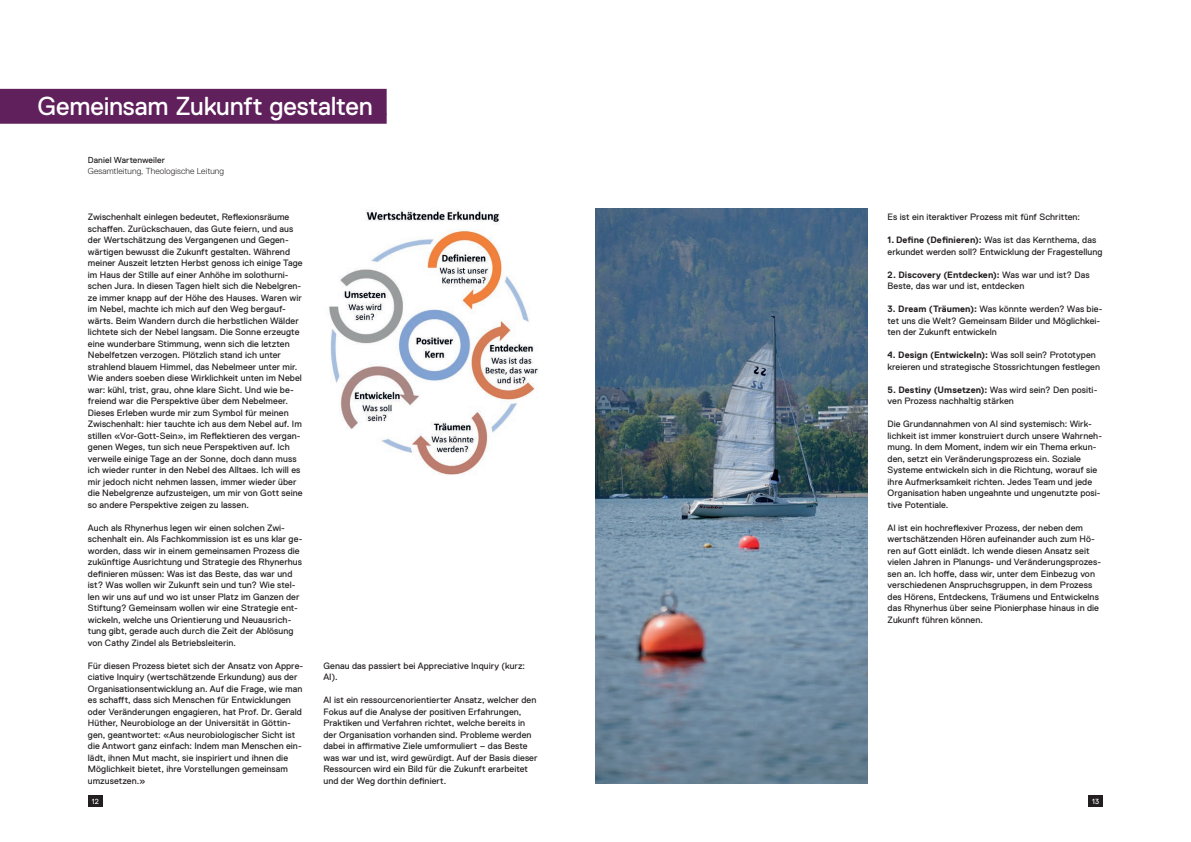
<style>
.page{position:relative;width:1191px;height:842px;background:#fff}
.page>*{position:absolute;margin:0;border:0;box-sizing:border-box;transform-origin:0 0}
.Balken_gross_rhynerh{font:26px "Replica Std";letter-spacing:-.01em;color:#fff}
.Lauftext_Titel{font:9.2px/11.5px "Replica Std";letter-spacing:.005em;color:#231f20}
.Lauftext{font:300 8.7px "Replica Std";letter-spacing:.01em;color:#231f20}
.Lauftext-2{font:8.7px "Replica Std";letter-spacing:.01em;color:#231f20}
.t1{font:7.4px "Replica Std";color:#fff}
.s1{font-weight:700}
</style>
<div class="page">
<div style="left:88px;top:795px;width:15px;height:12px;background:#231f20"></div>
<div style="left:1088px;top:795px;width:15px;height:11px;background:#231f20"></div>
<div style="left:0;top:89px;width:387px;height:26px;background:#60205c"></div>
<div style="left:0;top:114px;width:387px;height:10px;background:#60205c"></div>
<img style="left:329px;top:210px;width:210px;height:265px">
<img style="left:595px;top:209px;width:272px;height:575px">
<p class="Balken_gross_rhynerh" style="left:37px;top:91px;width:337px">Gemeinsam Zukunft gestalten</p>
<p class="Lauftext-2" style="left:88px;top:155px;width:79px">Daniel Wartenweiler</p>
<p class="Lauftext" style="left:88px;top:166px;width:138px">Gesamtleitung, Theologische Leitung</p>
<p class="Lauftext_Titel" style="left:88px;top:211px;width:216px">Zwischenhalt einlegen bedeutet, Reflexionsräume schaffen. Zurückschauen, das Gute feiern, und aus der Wertschätzung des Vergangenen und Gegen&shy;wärtigen bewusst die Zukunft gestalten. Während meiner Auszeit letzten Herbst genoss ich einige Tage im Haus der Stille auf einer Anhöhe im solothurni&shy;schen Jura. In diesen Tagen hielt sich die Nebelgren&shy;ze immer knapp auf der Höhe des Hauses. Waren wir im Nebel, machte ich mich auf den Weg bergauf&shy;wärts. Beim Wandern durch die herbstlichen Wälder lichtete sich der Nebel langsam. Die Sonne erzeugte eine wunderbare Stimmung, wenn sich die letzten Nebelfetzen verzogen. Plötzlich stand ich unter strahlend blauem Himmel, das Nebelmeer unter mir.<br>Wie anders soeben diese Wirklichkeit unten im Nebel war: kühl, trist, grau, ohne klare Sicht. Und wie be&shy;freiend war die Perspektive über dem Nebelmeer.<br>Dieses Erleben wurde mir zum Symbol für meinen Zwischenhalt: hier tauchte ich aus dem Nebel auf. Im stillen «Vor-Gott-Sein», im Reflektieren des vergan&shy;genen Weges, tun sich neue Perspektiven auf. Ich verweile einige Tage an der Sonne, doch dann muss ich wieder runter in den Nebel des Alltaes. Ich will es mir jedoch nicht nehmen lassen, immer wieder über die Nebelgrenze aufzusteigen, um mir von Gott seine so andere Perspektive zeigen zu lassen.</p>
<p class="Lauftext_Titel" style="left:88px;top:522px;width:216px">Auch als Rhynerhus legen wir einen solchen Zwi&shy;schenhalt ein. Als Fachkommission ist es uns klar ge&shy;worden, dass wir in einem gemeinsamen Prozess die zukünftige Ausrichtung und Strategie des Rhynerhus definieren müssen: Was ist das Beste, das war und ist? Was wollen wir Zukunft sein und tun? Wie stel&shy;len wir uns auf und wo ist unser Platz im Ganzen der Stiftung? Gemeinsam wollen wir eine Strategie ent&shy;wickeln, welche uns Orientierung und Neuausrich&shy;tung gibt, gerade auch durch die Zeit der Ablösung von Cathy Zindel als Betriebsleiterin.</p>
<p class="Lauftext_Titel" style="left:88px;top:660px;width:217px">Für diesen Prozess bietet sich der Ansatz von Appre&shy;ciative Inquiry (wertschätzende Erkundung) aus der Organisationsentwicklung an. Auf die Frage, wie man es schafft, dass sich Menschen für Entwicklungen oder Veränderungen engagieren, hat Prof. Dr. Gerald Hüther, Neurobiologe an der Universität in Göttin&shy;gen, geantwortet: «Aus neurobiologischer Sicht ist die Antwort ganz einfach: Indem man Menschen ein&shy;lädt, ihnen Mut macht, sie inspiriert und ihnen die Möglichkeit bietet, ihre Vorstellungen gemeinsam umzusetzen.»</p>
<p class="Lauftext_Titel" style="left:323px;top:660px;width:203px">Genau das passiert bei Appreciative Inquiry (kurz:<br>AI).</p>
<p class="Lauftext_Titel" style="left:323px;top:694px;width:216px">AI ist ein ressourcenorientierter Ansatz, welcher den Fokus auf die Analyse der positiven Erfahrungen, Praktiken und Verfahren richtet, welche bereits in der Organisation vorhanden sind. Probleme werden dabei in affirmative Ziele umformuliert – das Beste was war und ist, wird gewürdigt. Auf der Basis dieser Ressourcen wird ein Bild für die Zukunft erarbeitet und der Weg dorthin definiert.</p>
<p class="Lauftext_Titel" style="left:887px;top:211px;width:194px">Es ist ein iteraktiver Prozess mit fünf Schritten:</p>
<p class="Lauftext_Titel" style="left:887px;top:234px;width:216px"><span class="s1">1. Define (Definieren):</span> Was ist das Kernthema, das erkundet werden soll? Entwicklung der Fragestellung</p>
<p class="Lauftext_Titel" style="left:887px;top:269px;width:204px"><span class="s1">2. Discovery (Entdecken):</span> Was war und ist? Das<br>Beste, das war und ist, entdecken</p>
<p class="Lauftext_Titel" style="left:887px;top:303px;width:216px"><span class="s1">3. Dream (Träumen):</span> Was könnte werden? Was bie&shy;tet uns die Welt? Gemeinsam Bilder und Möglichkei&shy;ten der Zukunft entwickeln</p>
<p class="Lauftext_Titel" style="left:887px;top:349px;width:214px"><span class="s1">4. Design (Entwickeln):</span> Was soll sein? Prototypen kreieren und strategische Stossrichtungen festlegen</p>
<p class="Lauftext_Titel" style="left:887px;top:384px;width:211px"><span class="s1">5. Destiny (Umsetzen):</span> Was wird sein? Den positi&shy;ven Prozess nachhaltig stärken</p>
<p class="Lauftext_Titel" style="left:887px;top:418px;width:216px">Die Grundannahmen von AI sind systemisch: Wirk&shy;lichkeit ist immer konstruiert durch unsere Wahrneh&shy;mung. In dem Moment, indem wir ein Thema erkun&shy;den, setzt ein Veränderungsprozess ein. Soziale Systeme entwickeln sich in die Richtung, worauf sie ihre Aufmerksamkeit richten. Jedes Team und jede Organisation haben ungeahnte und ungenutzte posi&shy;tive Potentiale.</p>
<p class="Lauftext_Titel" style="left:887px;top:522px;width:215px">AI ist ein hochreflexiver Prozess, der neben dem wertschätzenden Hören aufeinander auch zum Hö&shy;ren auf Gott einlädt. Ich wende diesen Ansatz seit vielen Jahren in Planungs- und Veränderungsprozes&shy;sen an. Ich hoffe, dass wir, unter dem Einbezug von verschiedenen Anspruchsgruppen, in dem Prozess des Hörens, Entdeckens, Träumens und Entwickelns das Rhynerhus über seine Pionierphase hinaus in die Zukunft führen können.</p>
<p class="t1" style="left:92px;top:797px;width:8px">12</p>
<p class="t1" style="left:1092px;top:797px;width:8px">13</p>
</div>
